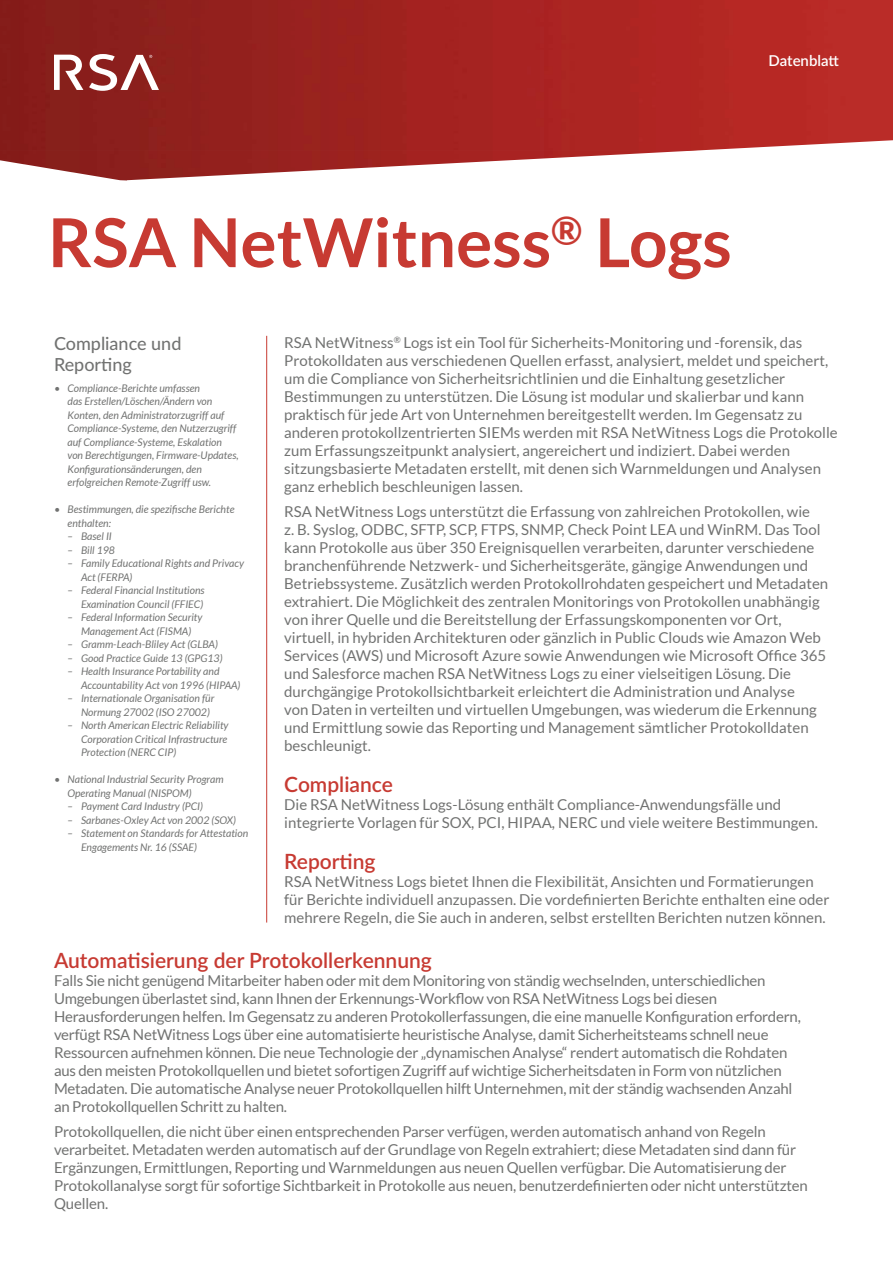
<style>
.page{position:relative;width:893px;height:1263px;background:#fff}
.page>*{position:absolute;margin:0;border:0;box-sizing:border-box;transform-origin:0 0}
.Doc_Title{font:700 67.5px "Lato";color:#c73a32}
.Body_Red_Subhead{font:600 21px "Lato";color:#c73a32}
.t1{font:500 18px/21px "Lato";color:#717271}
.Body_Paragraph{font:15px/18px "Lato";color:#717271}
.t2{font:600 15px "Lato";color:#fff}
.t3{font:italic 10.5px/13.5px "Lato";color:#717271}
</style>
<div class="page">
<img style="left:0;top:0;width:893px;height:151px">
<img style="left:0;top:150px;width:698px;height:30px">
<svg style="left:54px;top:54px;width:105px;height:37px"></svg>
<hr style="left:266px;top:336px;width:1px;height:586px;background:#c73a32">
<p class="t2" style="left:768px;top:50px;width:72px">Datenblatt</p>
<p class="Doc_Title" style="left:48px;top:204px;width:685px">RSA NetWitness<sup>®</sup> Logs</p>
<p class="t1" style="left:54px;top:333px;width:129px">Compliance und<br>Reporting</p>
<p class="t3" style="left:68px;top:381px;width:173px;text-indent:-14px">• Compliance-Berichte umfassen<br>das Erstellen/Löschen/Ändern von Konten, den Administratorzugriff auf Compliance-Systeme, den Nutzerzugriff auf Compliance-Systeme, Eskalation von Berechtigungen, Firmware-Updates, Konfigurationsänderungen, den erfolgreichen Remote-Zugriff usw.</p>
<p class="t3" style="left:68px;top:503px;width:169px;text-indent:-14px">• Bestimmungen, die spezifische Berichte enthalten:</p>
<p class="t3" style="left:68px;top:530px;width:46px">– Basel II</p>
<p class="t3" style="left:68px;top:543px;width:49px">– Bill 198</p>
<p class="t3" style="left:81px;top:557px;width:165px;text-indent:-14px">– Family Educational Rights and Privacy<br>Act (FERPA)</p>
<p class="t3" style="left:68px;top:584px;width:139px;text-align:right">– Federal Financial Institutions<br>Examination Council (FFIEC)</p>
<p class="t3" style="left:68px;top:611px;width:137px;text-align:center">– Federal Information Security<br>Management Act (FISMA)</p>
<p class="t3" style="left:68px;top:638px;width:152px">– Gramm-Leach-Bliley Act (GLBA)</p>
<p class="t3" style="left:68px;top:651px;width:157px">– Good Practice Guide 13 (GPG13)</p>
<p class="t3" style="left:81px;top:665px;width:161px;text-indent:-14px">– Health Insurance Portability and<br>Accountability Act von 1996 (HIPAA)</p>
<p class="t3" style="left:81px;top:692px;width:135px;text-indent:-14px">– Internationale Organisation für<br>Normung 27002 (ISO 27002)</p>
<p class="t3" style="left:81px;top:719px;width:149px;text-align:justify;text-indent:-14px">– North American Electric Reliability Corporation Critical Infrastructure Protection (NERC CIP)</p>
<p class="t3" style="left:68px;top:773px;width:158px;text-indent:-14px">• National Industrial Security Program<br>Operating Manual (NISPOM)</p>
<p class="t3" style="left:68px;top:800px;width:137px">– Payment Card Industry (PCI)</p>
<p class="t3" style="left:68px;top:813px;width:170px">– Sarbanes-Oxley Act von 2002 (SOX)</p>
<p class="t3" style="left:81px;top:827px;width:169px;text-indent:-14px">– Statement on Standards for Attestation<br>Engagements Nr. 16 (SSAE)</p>
<p class="Body_Paragraph" style="left:284px;top:333px;width:555px">RSA NetWitness<sup>®</sup> Logs ist ein Tool für Sicherheits-Monitoring und -forensik, das Protokolldaten aus verschiedenen Quellen erfasst, analysiert, meldet und speichert, um die Compliance von Sicherheitsrichtlinien und die Einhaltung gesetzlicher Bestimmungen zu unterstützen. Die Lösung ist modular und skalierbar und kann praktisch für jede Art von Unternehmen bereitgestellt werden. Im Gegensatz zu anderen protokollzentrierten SIEMs werden mit RSA NetWitness Logs die Protokolle zum Erfassungszeitpunkt analysiert, angereichert und indiziert. Dabei werden sitzungsbasierte Metadaten erstellt, mit denen sich Warnmeldungen und Analysen ganz erheblich beschleunigen lassen.</p>
<p class="Body_Paragraph" style="left:284px;top:502px;width:546px">RSA NetWitness Logs unterstützt die Erfassung von zahlreichen Protokollen, wie<br>z. B. Syslog, ODBC, SFTP, SCP, FTPS, SNMP, Check Point LEA und WinRM. Das Tool kann Protokolle aus über 350 Ereignisquellen verarbeiten, darunter verschiedene branchenführende Netzwerk- und Sicherheitsgeräte, gängige Anwendungen und Betriebssysteme. Zusätzlich werden Protokollrohdaten gespeichert und Metadaten extrahiert. Die Möglichkeit des zentralen Monitorings von Protokollen unabhängig von ihrer Quelle und die Bereitstellung der Erfassungskomponenten vor Ort, virtuell, in hybriden Architekturen oder gänzlich in Public Clouds wie Amazon Web Services (AWS) und Microsoft Azure sowie Anwendungen wie Microsoft Office 365 und Salesforce machen RSA NetWitness Logs zu einer vielseitigen Lösung. Die durchgängige Protokollsichtbarkeit erleichtert die Administration und Analyse<br>von Daten in verteilten und virtuellen Umgebungen, was wiederum die Erkennung und Ermittlung sowie das Reporting und Management sämtlicher Protokolldaten beschleunigt.</p>
<p class="Body_Red_Subhead" style="left:284px;top:769px;width:110px">Compliance</p>
<p class="Body_Paragraph" style="left:284px;top:795px;width:535px">Die RSA NetWitness Logs-Lösung enthält Compliance-Anwendungsfälle und integrierte Vorlagen für SOX, PCI, HIPAA, NERC und viele weitere Bestimmungen.</p>
<p class="Body_Red_Subhead" style="left:284px;top:846px;width:93px">Reporting</p>
<p class="Body_Paragraph" style="left:284px;top:873px;width:547px">RSA NetWitness Logs bietet Ihnen die Flexibilität, Ansichten und Formatierungen für Berichte individuell anzupassen. Die vordefinierten Berichte enthalten eine oder mehrere Regeln, die Sie auch in anderen, selbst erstellten Berichten nutzen können.</p>
<p class="Body_Red_Subhead" style="left:54px;top:945px;width:379px">Automatisierung der Protokollerkennung</p>
<p class="Body_Paragraph" style="left:54px;top:972px;width:748px">Falls Sie nicht genügend Mitarbeiter haben oder mit dem Monitoring von ständig wechselnden, unterschiedlichen Umgebungen überlastet sind, kann Ihnen der Erkennungs-Workflow von RSA NetWitness Logs bei diesen Herausforderungen helfen. Im Gegensatz zu anderen Protokollerfassungen, die eine manuelle Konfiguration erfordern, verfügt RSA NetWitness Logs über eine automatisierte heuristische Analyse, damit Sicherheitsteams schnell neue Ressourcen aufnehmen können. Die neue Technologie der „dynamischen Analyse“ rendert automatisch die Rohdaten aus den meisten Protokollquellen und bietet sofortigen Zugriff auf wichtige Sicherheitsdaten in Form von nützlichen Metadaten. Die automatische Analyse neuer Protokollquellen hilft Unternehmen, mit der ständig wachsenden Anzahl an Protokollquellen Schritt zu halten.</p>
<p class="Body_Paragraph" style="left:54px;top:1122px;width:755px">Protokollquellen, die nicht über einen entsprechenden Parser verfügen, werden automatisch anhand von Regeln verarbeitet. Metadaten werden automatisch auf der Grundlage von Regeln extrahiert; diese Metadaten sind dann für Ergänzungen, Ermittlungen, Reporting und Warnmeldungen aus neuen Quellen verfügbar. Die Automatisierung der Protokollanalyse sorgt für sofortige Sichtbarkeit in Protokolle aus neuen, benutzerdefinierten oder nicht unterstützten Quellen.</p>
</div>
